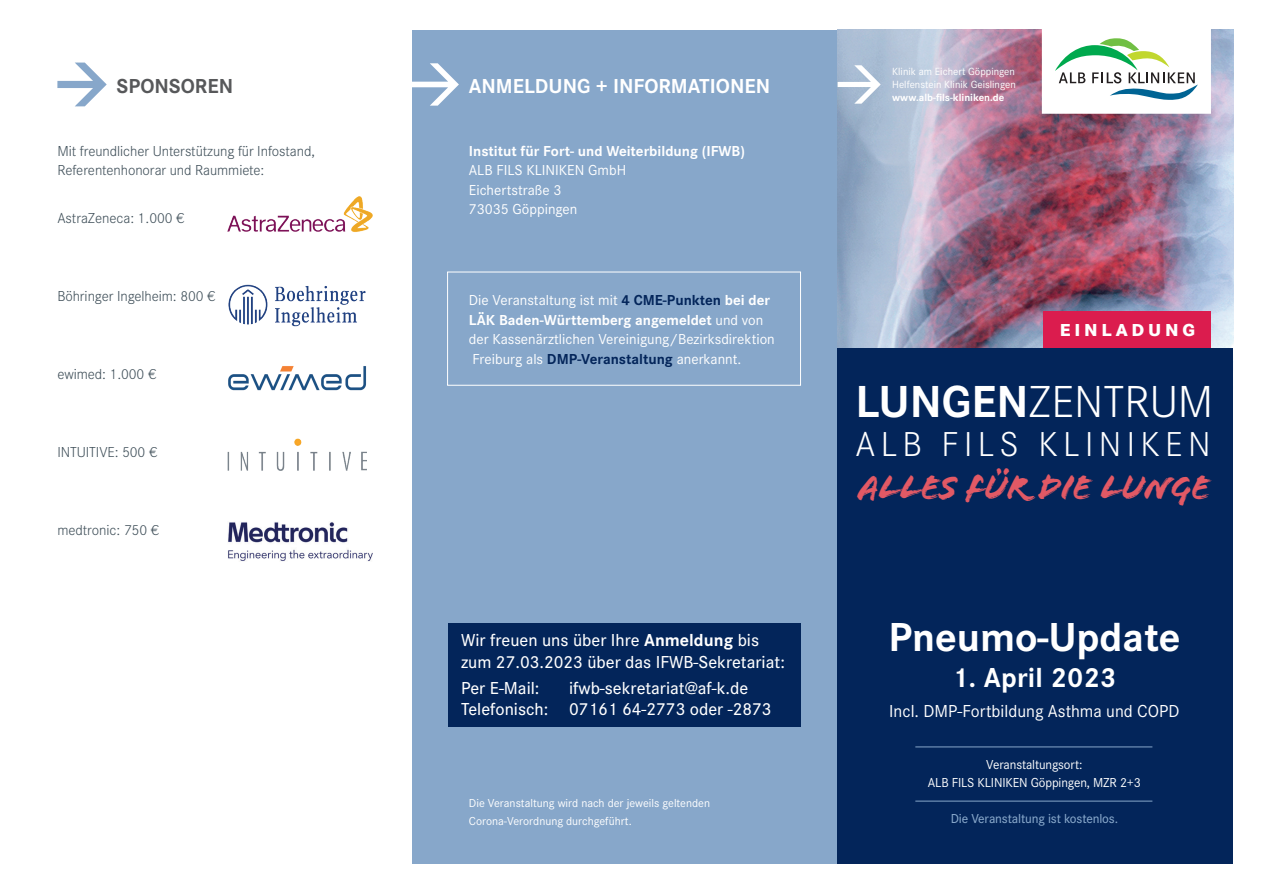
<style>
.page{position:relative;width:1263px;height:893px;background:#fff}
.page>*{position:absolute;margin:0;border:0;box-sizing:border-box;transform-origin:0 0}
.t1{font:300 46.5px "Corporate S";color:#fff}
.t2{font:700 42px "Corporate S";color:#fff}
.t3{font:35.85px "Flood Std";letter-spacing:-.02em;color:#e25965}
.t4{font:300 35.85px "Corporate S";letter-spacing:.15em;color:#fff}
.t5{font:700 28.5px "Corporate S";letter-spacing:.01em;color:#fff}
.t6{font:700 21px "Corporate S";color:#fff}
.t7{font:700 21px "Corporate S";color:#57585a}
.t8{font:500 18px/21.6px "Corporate S";color:#fff}
.t9{font:18px "Corporate S";color:#fff}
.t10{font:800 18px "Corporate S";letter-spacing:.21em;color:#fff}
.t11{font:15px/19.5px "Corporate S";color:#fff}
.t12{font:300 15px/19.5px "Corporate S";letter-spacing:-.005em;color:#3e4e58}
.t13{font:700 15px "Corporate S";color:#fff}
.t14{font:13.5px/18px "Corporate S";letter-spacing:-.01em;color:#fff;text-align:center}
.t15{font:500 13.5px "Corporate S";letter-spacing:-.01em;color:#87a7ca}
.t16{font:12px/18px "Corporate S";color:#fff}
.t17{font:10.8px/12.9px "Corporate S";color:#fff}
.t18{font:700 10.8px "Corporate S";color:#fff}
.s1{font-weight:700;color:#03255a}
.s2{font-weight:700}
</style>
<div class="page">
<div style="left:412px;top:30px;width:426px;height:833px;background:#87a7ca"></div>
<img style="left:838px;top:30px;width:395px;height:318px">
<svg style="left:1042px;top:30px;width:169px;height:84px"></svg>
<svg style="left:838px;top:65px;width:43px;height:39px"></svg>
<div style="left:1043px;top:311px;width:168px;height:37px;background:#db1c4e"></div>
<div style="left:838px;top:348px;width:395px;height:515px;background:#03255a"></div>
<hr style="left:915px;top:747px;width:237px;height:1px;background:#87a7ca">
<hr style="left:915px;top:801px;width:237px;height:1px;background:#87a7ca">
<svg style="left:412px;top:63px;width:47px;height:43px"></svg>
<svg style="left:57px;top:62px;width:50px;height:45px"></svg>
<div style="left:448px;top:623px;width:352px;height:103px;background:#03255a"></div>
<div style="left:447px;top:272px;width:354px;height:114px;border:1px solid #fff"></div>
<img style="left:228px;top:284px;width:138px;height:42px">
<img style="left:228px;top:366px;width:138px;height:24px">
<img style="left:228px;top:522px;width:144px;height:39px">
<img style="left:227px;top:196px;width:146px;height:36px">
<img style="left:227px;top:439px;width:139px;height:32px">
<h3 class="t7" style="left:117px;top:71px;width:118px">SPONSOREN</h3>
<p class="t12" style="left:57px;top:141px;width:259px">Mit freundlicher Unterstützung für Infostand,<br>Referentenhonorar und Raummiete:</p>
<p class="t12" style="left:57px;top:208px;width:128px">AstraZeneca: 1.000 €</p>
<p class="t12" style="left:57px;top:286px;width:159px">Böhringer Ingelheim: 800 €</p>
<p class="t12" style="left:57px;top:364px;width:100px">ewimed: 1.000 €</p>
<p class="t12" style="left:57px;top:442px;width:101px">INTUITIVE: 500 €</p>
<p class="t12" style="left:57px;top:520px;width:103px">medtronic: 750 €</p>
<h3 class="t6" style="left:469px;top:71px;width:303px">ANMELDUNG + INFORMATIONEN</h3>
<p class="t13" style="left:469px;top:140px;width:278px">Institut für Fort- und Weiterbildung (IFWB)</p>
<p class="t11" style="left:469px;top:160px;width:159px">ALB FILS KLINIKEN GmbH<br>Eichertstraße 3<br>73035 Göppingen</p>
<p class="t11" style="left:469px;top:290px;width:308px">Die Veranstaltung ist mit <span class="s1">4 CME-Punkten</span> <span class="s2">bei der LÄK Baden-Württemberg angemeldet</span> und von der Kassenärztlichen Vereinigung/Bezirksdirektion Freiburg als <span class="s1">DMP-Veranstaltung</span> anerkannt.</p>
<p class="t8" style="left:461px;top:629px;width:325px">Wir freuen uns über Ihre <span class="s2">Anmeldung</span> bis zum 27.03.2023 über das IFWB-Sekretariat:</p>
<p class="t8" style="left:461px;top:676px;width:80px">Per E-Mail:</p>
<p class="t8" style="left:461px;top:676px;width:312px;text-indent:108px">ifwb-sekretariat@af-k.de<br>Telefonisch: 07161 64-2773 oder -2873</p>
<p class="t16" style="left:469px;top:793px;width:243px">Die Veranstaltung wird nach der jeweils geltenden<br>Corona-Verordnung durchgeführt.</p>
<p class="t17" style="left:892px;top:64px;width:125px">Klinik am Eichert Göppingen<br>Helfenstein Klinik Geislingen</p>
<p class="t18" style="left:892px;top:90px;width:114px">www.alb-fils-kliniken.de</p>
<p class="t10" style="left:1060px;top:317px;width:137px">EINLADUNG</p>
<h1 class="t1" style="left:855px;top:371px;width:360px"><span class="s2">LUNGEN</span>ZENTRUM</h1>
<h3 class="t4" style="left:855px;top:421px;width:357px">ALB FILS KLINIKEN</h3>
<h3 class="t3" style="left:858px;top:466px;width:353px">ALLES FÜR DIE LUNGE</h3>
<h2 class="t2" style="left:888px;top:608px;width:294px">Pneumo-Update</h2>
<h3 class="t5" style="left:952px;top:658px;width:166px">1. April 2023</h3>
<p class="t9" style="left:889px;top:699px;width:292px">Incl. DMP-Fortbildung Asthma und COPD</p>
<p class="t14" style="left:928px;top:755px;width:215px">Veranstaltungsort:<br>ALB FILS KLINIKEN Göppingen, MZR 2+3</p>
<p class="t15" style="left:951px;top:810px;width:169px">Die Veranstaltung ist kostenlos.</p>
</div>
